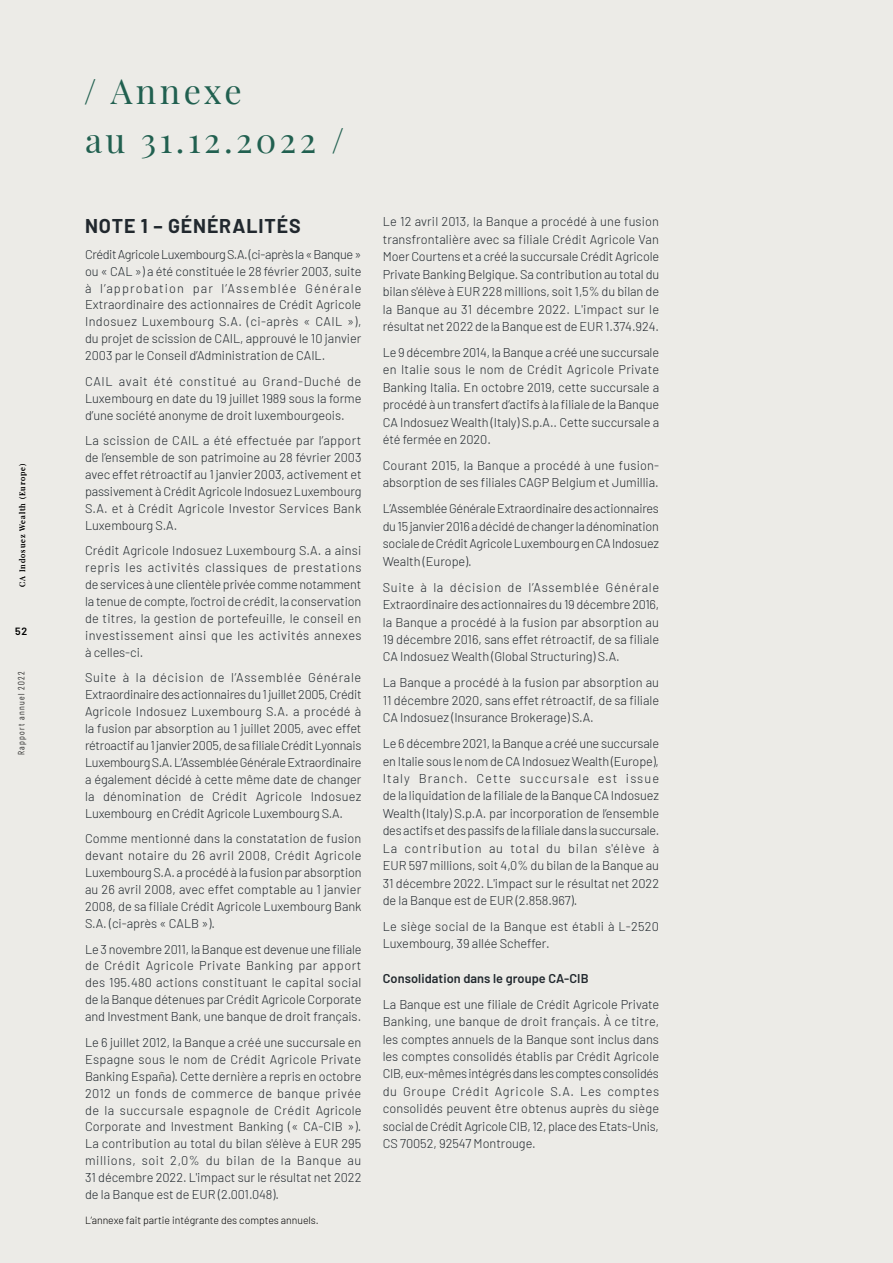
<style>
.page{position:relative;width:893px;height:1263px;background:#ecebe7}
.page>*{position:absolute;margin:0;border:0;box-sizing:border-box;transform-origin:0 0}
.t1{font:34.35px/49.3px "Playfair Display";letter-spacing:.1em;color:#216050}
.t2{font:700 19.5px "Barlow";letter-spacing:.045em;color:#21282e}
.t3{font:300 12.75px/17px "Barlow";letter-spacing:-.005em;color:#21282e;text-align:justify}
.t4{font:300 12.75px/17.4px "Barlow";letter-spacing:.015em;color:#21282e}
.t5{font:600 12.75px "Barlow";letter-spacing:.005em;color:#21282e}
.t6{font:300 10.5px "Barlow";color:#000}
.t7{font:600 10.5px "Barlow";color:#000}
.t8{font:300 9px "Barlow Condensed";letter-spacing:.13em;color:#000}
.t9{font:7.5px "Playfair Display";letter-spacing:.13em;color:#000}
</style>
<div class="page">
<p class="t9" style="left:17px;top:587px;width:125px;rotate:-90deg">CA Indosuez Wealth (Europe)</p>
<p class="t7" style="left:15px;top:623px;width:13px">52</p>
<p class="t8" style="left:16px;top:755px;width:84px;rotate:-90deg">Rapport annuel 2022</p>
<h1 class="t1" style="left:84px;top:64px;width:262px">/ Annexe<br>au 31.12.2022 /</h1>
<h2 class="t2" style="left:85px;top:212px;width:217px">NOTE 1 – GÉNÉRALITÉS</h2>
<p class="t3" style="left:85px;top:245px;width:278px">Crédit Agricole Luxembourg S.A. (ci-après la « Banque » ou « CAL ») a été constituée le 28 février 2003, suite à l’approbation par l’Assemblée Générale Extraordinaire des actionnaires de Crédit Agricole Indosuez Luxembourg S.A. (ci-après « CAIL »), du projet de scission de CAIL, approuvé le 10 janvier 2003 par le Conseil d’Administration de CAIL.</p>
<p class="t3" style="left:85px;top:372px;width:278px">CAIL avait été constitué au Grand-Duché de Luxembourg en date du 19 juillet 1989 sous la forme d’une société anonyme de droit luxembourgeois.</p>
<p class="t3" style="left:85px;top:431px;width:278px">La scission de CAIL a été effectuée par l’apport de l’ensemble de son patrimoine au 28 février 2003 avec effet rétroactif au 1 janvier 2003, activement et passivement à Crédit Agricole Indosuez Luxembourg S.A. et à Crédit Agricole Investor Services Bank Luxembourg S.A.</p>
<p class="t3" style="left:85px;top:541px;width:278px">Crédit Agricole Indosuez Luxembourg S.A. a ainsi repris les activités classiques de prestations de services à une clientèle privée comme notamment la tenue de compte, l’octroi de crédit, la conservation de titres, la gestion de portefeuille, le conseil en investissement ainsi que les activités annexes à celles-ci.</p>
<p class="t3" style="left:85px;top:668px;width:278px">Suite à la décision de l’Assemblée Générale Extraordinaire des actionnaires du 1 juillet 2005, Crédit Agricole Indosuez Luxembourg S.A. a procédé à la fusion par absorption au 1 juillet 2005, avec effet rétroactif au 1 janvier 2005, de sa filiale Crédit Lyonnais Luxembourg S.A. L’Assemblée Générale Extraordinaire a également décidé à cette même date de changer la dénomination de Crédit Agricole Indosuez Luxembourg en Crédit Agricole Luxembourg S.A.</p>
<p class="t3" style="left:85px;top:829px;width:278px">Comme mentionné dans la constatation de fusion devant notaire du 26 avril 2008, Crédit Agricole Luxembourg S.A. a procédé à la fusion par absorption au 26 avril 2008, avec effet comptable au 1 janvier 2008, de sa filiale Crédit Agricole Luxembourg Bank S.A. (ci-après « CALB »).</p>
<p class="t3" style="left:85px;top:939px;width:278px">Le 3 novembre 2011, la Banque est devenue une filiale de Crédit Agricole Private Banking par apport des 195.480 actions constituant le capital social de la Banque détenues par Crédit Agricole Corporate and Investment Bank, une banque de droit français.</p>
<p class="t3" style="left:85px;top:1033px;width:278px">Le 6 juillet 2012, la Banque a créé une succursale en Espagne sous le nom de Crédit Agricole Private Banking España). Cette dernière a repris en octobre 2012 un fonds de commerce de banque privée de la succursale espagnole de Crédit Agricole Corporate and Investment Banking (« CA-CIB »).<br>La contribution au total du bilan s'élève à EUR 295 millions, soit 2,0% du bilan de la Banque au 31 décembre 2022. L'impact sur le résultat net 2022 de la Banque est de EUR (2.001.048).</p>
<p class="t6" style="left:85px;top:1212px;width:235px">L’annexe fait partie intégrante des comptes annuels.</p>
<p class="t3" style="left:383px;top:212px;width:278px;line-height:17.4px">Le 12 avril 2013, la Banque a procédé à une fusion transfrontalière avec sa filiale Crédit Agricole Van Moer Courtens et a créé la succursale Crédit Agricole Private Banking Belgique. Sa contribution au total du bilan s'élève à EUR 228 millions, soit 1,5% du bilan de la Banque au 31 décembre 2022. L'impact sur le résultat net 2022 de la Banque est de EUR 1.374.924.</p>
<p class="t3" style="left:383px;top:343px;width:278px;line-height:17.4px">Le 9 décembre 2014, la Banque a créé une succursale en Italie sous le nom de Crédit Agricole Private Banking Italia. En octobre 2019, cette succursale a procédé à un transfert d’actifs à la filiale de la Banque CA Indosuez Wealth (Italy) S.p.A.. Cette succursale a été fermée en 2020.</p>
<p class="t3" style="left:383px;top:456px;width:278px;line-height:17.4px">Courant 2015, la Banque a procédé à une fusion&shy;absorption de ses filiales CAGP Belgium et Jumillia.</p>
<p class="t3" style="left:383px;top:499px;width:278px;line-height:17.4px">L’Assemblée Générale Extraordinaire des actionnaires du 15 janvier 2016 a décidé de changer la dénomination sociale de Crédit Agricole Luxembourg en CA Indosuez Wealth (Europe).</p>
<p class="t3" style="left:383px;top:577px;width:278px;line-height:17.4px">Suite à la décision de l’Assemblée Générale Extraordinaire des actionnaires du 19 décembre 2016, la Banque a procédé à la fusion par absorption au 19 décembre 2016, sans effet rétroactif, de sa filiale CA Indosuez Wealth (Global Structuring) S.A.</p>
<p class="t3" style="left:383px;top:673px;width:278px;line-height:17.4px">La Banque a procédé à la fusion par absorption au 11 décembre 2020, sans effet rétroactif, de sa filiale CA Indosuez (Insurance Brokerage) S.A.</p>
<p class="t3" style="left:383px;top:734px;width:278px;line-height:17.4px">Le 6 décembre 2021, la Banque a créé une succursale en Italie sous le nom de CA Indosuez Wealth (Europe), Italy Branch. Cette succursale est issue de la liquidation de la filiale de la Banque CA Indosuez Wealth (Italy) S.p.A. par incorporation de l’ensemble des actifs et des passifs de la filiale dans la succursale.<br>La contribution au total du bilan s'élève à EUR 597 millions, soit 4,0% du bilan de la Banque au 31 décembre 2022. L'impact sur le résultat net 2022 de la Banque est de EUR (2.858.967).</p>
<p class="t4" style="left:383px;top:917px;width:278px">Le siège social de la Banque est établi à L-2520<br>Luxembourg, 39 allée Scheffer.</p>
<p class="t5" style="left:383px;top:969px;width:207px">Consolidation dans le groupe CA-CIB</p>
<p class="t3" style="left:383px;top:994px;width:278px;line-height:17.4px">La Banque est une filiale de Crédit Agricole Private Banking, une banque de droit français. À ce titre, les comptes annuels de la Banque sont inclus dans les comptes consolidés établis par Crédit Agricole CIB, eux-mêmes intégrés dans les comptes consolidés du Groupe Crédit Agricole S.A. Les comptes consolidés peuvent être obtenus auprès du siège social de Crédit Agricole CIB, 12, place des Etats-Unis, CS 70052, 92547 Montrouge.</p>
</div>
